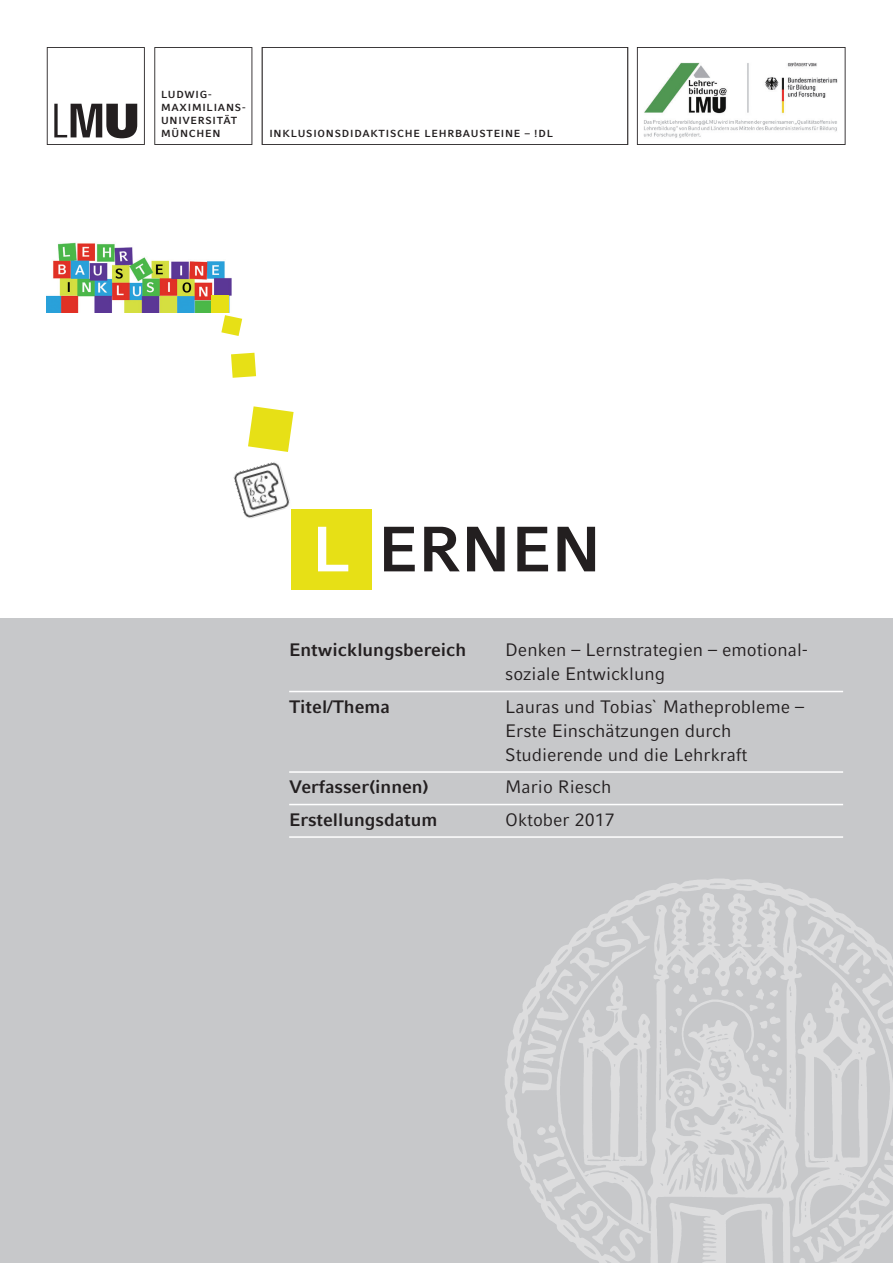
<style>
.page{position:relative;width:893px;height:1263px;background:#fff}
.page>*{position:absolute;margin:0;border:0;box-sizing:border-box;transform-origin:0 0}
.t1{font:700 63.75px "LMU Compatil Fact";color:#231f20}
.t2{font:18px/24px "LMU Compatil Fact";color:#231f20}
.t3{font:700 18px "LMU Compatil Fact";color:#231f20}
.t4{font:700 10.2px/13.2px "LMU Compatil Fact";letter-spacing:.075em;color:#231f20}
.s1{color:#fff}
</style>
<div class="page">
<div style="left:0;top:619px;width:893px;height:644px;background:#c7c8ca"></div>
<img style="left:505px;top:879px;width:388px;height:384px">
<img style="left:47px;top:242px;width:185px;height:71px">
<svg style="left:154px;top:47px;width:98px;height:98px"></svg>
<svg style="left:637px;top:47px;width:208px;height:98px"></svg>
<svg style="left:262px;top:47px;width:366px;height:98px"></svg>
<svg style="left:47px;top:47px;width:98px;height:98px"></svg>
<img style="left:643px;top:62px;width:199px;height:80px">
<svg style="left:248px;top:406px;width:46px;height:46px"></svg>
<svg style="left:231px;top:353px;width:25px;height:25px"></svg>
<svg style="left:221px;top:315px;width:21px;height:21px"></svg>
<div style="left:211px;top:296px;width:18px;height:17px;background:#e7e016"></div>
<div style="left:291px;top:509px;width:81px;height:80px;background:#e7e016"></div>
<img style="left:233px;top:462px;width:57px;height:57px">
<hr style="left:289px;top:691px;width:554px;height:1px;background:#fff">
<hr style="left:289px;top:771px;width:554px;height:2px;background:#fff">
<hr style="left:289px;top:804px;width:554px;height:1px;background:#fff">
<hr style="left:289px;top:836px;width:554px;height:2px;background:#fff">
<p class="t4" style="left:161px;top:88px;width:86px">LUDWIG-<br>MAXIMILIANS-<br>UNIVERSITÄT<br>MÜNCHEN</p>
<p class="t4" style="left:269px;top:127px;width:285px">INKLUSIONSDIDAKTISCHE LEHRBAUSTEINE – !DL</p>
<h1 class="t1" style="left:312px;top:512px;width:291px"><span class="s1">L</span> ERNEN</h1>
<p class="t3" style="left:289px;top:639px;width:179px">Entwicklungsbereich</p>
<p class="t2" style="left:505px;top:638px;width:304px">Denken – Lernstrategien – emotional&shy;soziale Entwicklung</p>
<p class="t3" style="left:289px;top:696px;width:102px">Titel/Thema</p>
<p class="t2" style="left:505px;top:694px;width:301px">Lauras und Tobias` Matheprobleme –<br>Erste Einschätzungen durch<br>Studierende und die Lehrkraft</p>
<p class="t3" style="left:289px;top:776px;width:141px">Verfasser(innen)</p>
<p class="t2" style="left:505px;top:775px;width:108px">Mario Riesch</p>
<p class="t3" style="left:289px;top:809px;width:150px">Erstellungsdatum</p>
<p class="t2" style="left:505px;top:807px;width:111px">Oktober 2017</p>
</div>
